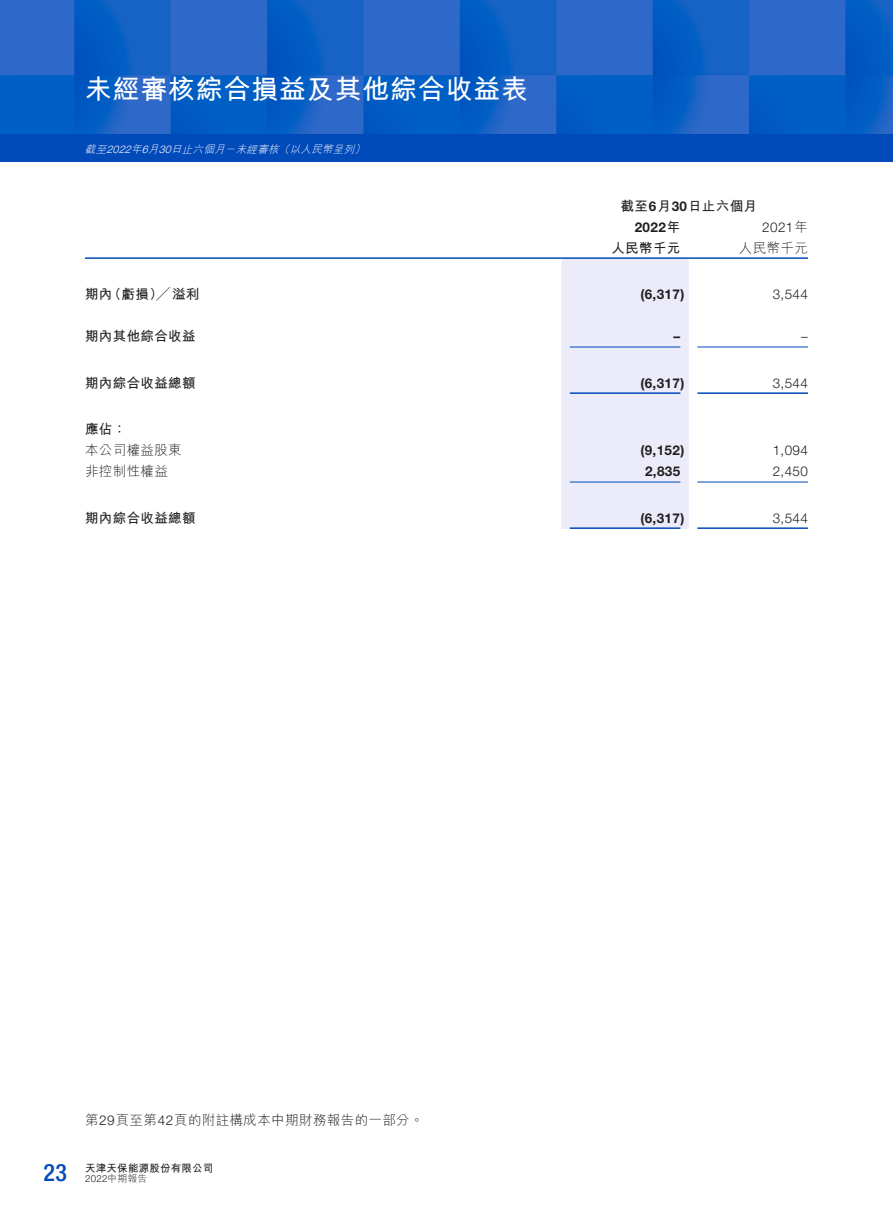
<style>
.page{position:relative;width:893px;height:1212px;background:#fff}
.page>*{position:absolute;margin:0;border:0;box-sizing:border-box;transform-origin:0 0}
.t1{font:700 27px "M Hei HK";letter-spacing:.03em;color:#fff}
.t2{font:500 condensed 24px "Helvetica Neue LT Std";color:#004aba}
.t3{font:700 13.5px "M Hei HK";letter-spacing:.03em;color:#231f20}
.t4{font:300 13.5px "M Hei HK";letter-spacing:.03em;color:#231f20}
.t5{font:700 13.5px "Helvetica Neue LT Std";letter-spacing:.03em;color:#231f20}
.t6{font:300 13.5px "Helvetica Neue LT Std";letter-spacing:.03em;color:#231f20}
.t7{font:italic 300 10.5px "M Hei HK";color:#fff}
.t8{font:700 10.5px "M Hei HK";letter-spacing:.02em;color:#231f20}
.t9{font:italic 300 10.5px "Helvetica Neue LT Std";color:#fff}
.t10{font:300 9.75px "Helvetica Neue LT Std";color:#231f20}
.s1{font-family:"Helvetica Neue LT Std"}
.s2{font-family:"M Hei HK"}
</style>
<div class="page">
<img style="left:0;top:0;width:893px;height:134px">
<div style="left:0;top:134px;width:893px;height:28px;background:#004aba"></div>
<div style="left:561px;top:259px;width:128px;height:270px;background:#ebebf9"></div>
<hr style="left:85px;top:257px;width:476px;height:2px;background:#004aba">
<hr style="left:561px;top:257px;width:128px;height:2px;background:#004aba">
<hr style="left:689px;top:257px;width:119px;height:2px;background:#004aba">
<hr style="left:570px;top:347px;width:110px;height:1px;background:#004aba">
<hr style="left:697px;top:347px;width:111px;height:1px;background:#004aba">
<hr style="left:570px;top:392px;width:110px;height:2px;background:#004aba">
<hr style="left:697px;top:392px;width:111px;height:2px;background:#004aba">
<hr style="left:570px;top:482px;width:110px;height:1px;background:#004aba">
<hr style="left:697px;top:482px;width:111px;height:1px;background:#004aba">
<hr style="left:570px;top:527px;width:110px;height:2px;background:#004aba">
<hr style="left:697px;top:527px;width:111px;height:2px;background:#004aba">
<h1 class="t1" style="left:85px;top:69px;width:445px">未經審核綜合損益及其他綜合收益表</h1>
<p class="t7" style="left:279px;top:144px;width:15px">（</p>
<p class="t7" style="left:354px;top:144px;width:15px">(</p>
<p class="t7" style="left:290px;top:144px;width:69px">以人民幣呈列</p>
<p class="t7" style="left:236px;top:144px;width:47px">未經審核</p>
<p class="t7" style="left:171px;top:144px;width:58px">日止六個月</p>
<p class="t7" style="left:131px;top:144px;width:15px">年</p>
<p class="t7" style="left:85px;top:144px;width:26px">截至</p>
<p class="t7" style="left:142px;top:144px;width:21px">月<span class="s1">6</span></p>
<p class="t9" style="left:106px;top:143px;width:29px">2022</p>
<p class="t9" style="left:159px;top:143px;width:17px">30</p>
<p class="t7" style="left:225px;top:144px;width:15px">－</p>
<p class="t3" style="left:108px;top:284px;width:93px">（虧損）╱溢利</p>
<p class="t3" style="left:85px;top:284px;width:29px">期內</p>
<p class="t3" style="left:85px;top:326px;width:112px">期內其他綜合收益</p>
<p class="t3" style="left:85px;top:373px;width:112px">期內綜合收益總額</p>
<p class="t3" style="left:85px;top:419px;width:43px">應佔：</p>
<p class="t4" style="left:85px;top:443px;width:98px">本公司權益股東</p>
<p class="t4" style="left:85px;top:464px;width:84px">非控制性權益</p>
<p class="t3" style="left:85px;top:508px;width:112px">期內綜合收益總額</p>
<p class="t3" style="left:621px;top:196px;width:138px">截至<span class="s1">6</span>月<span class="s1">30</span>日止六個月</p>
<p class="t5" style="left:635px;top:218px;width:47px">2022<span class="s2">年</span></p>
<p class="t6" style="left:762px;top:219px;width:47px">2021<span class="s2">年</span></p>
<p class="t3" style="left:611px;top:238px;width:71px">人民幣千元</p>
<p class="t4" style="left:739px;top:241px;width:71px">人民幣千元</p>
<p class="t5" style="left:640px;top:286px;width:46px">)6,317(</p>
<p class="t6" style="left:773px;top:286px;width:37px">3,544</p>
<p class="t5" style="left:674px;top:328px;width:8px">–</p>
<p class="t6" style="left:801px;top:328px;width:8px">–</p>
<p class="t5" style="left:640px;top:374px;width:46px">)6,317(</p>
<p class="t6" style="left:773px;top:375px;width:37px">3,544</p>
<p class="t5" style="left:640px;top:442px;width:46px">)9,152(</p>
<p class="t6" style="left:773px;top:442px;width:37px">1,094</p>
<p class="t5" style="left:645px;top:463px;width:37px">2,835</p>
<p class="t6" style="left:773px;top:463px;width:37px">2,450</p>
<p class="t5" style="left:640px;top:509px;width:46px">)6,317(</p>
<p class="t6" style="left:773px;top:510px;width:37px">3,544</p>
<p class="t4" style="left:85px;top:1113px;width:340px">第<span class="s1">29</span>頁至第<span class="s1">42</span>頁的附註構成本中期財務報告的一部分。</p>
<h2 class="t2" style="left:44px;top:1158px;width:25px">23</h2>
<p class="t8" style="left:85px;top:1160px;width:130px">天津天保能源股份有限公司</p>
<p class="t10" style="left:85px;top:1173px;width:63px">2022<span class="s2">中期報告</span></p>
</div>
